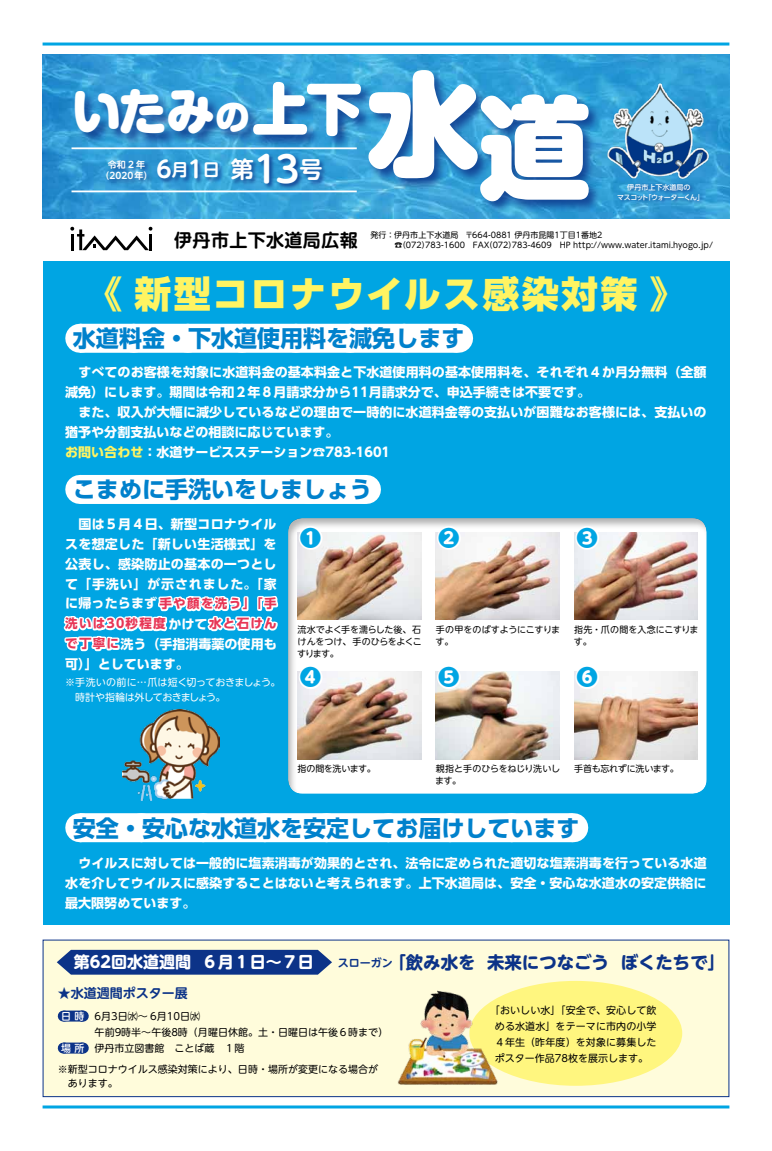
<style>
.page{position:relative;width:772px;height:1151px;background:#fff}
.page>*{position:absolute;margin:0;border:0;box-sizing:border-box;transform-origin:0 0}
.t1{font:900 112.2px "Shin M Go Pr 6";color:#fff}
.t2{font:900 56px "Shin M Go Pr 6";color:#fff}
.t3{font:900 49px "Shin M Go Pr 6";color:#fff}
.t4{font:800 37px "UD Shin Go Pro";letter-spacing:.06em;color:#fff462}
.t5{font:700 36px "UD Shin M Go Pro De";color:#fff}
.t6{font:900 34px "Shin M Go Pr 6";color:#fff}
.t7{font:700 23px "UD Shin Go Pro";color:#0081cc}
.t8{font:700 23px "UD Shin M Go Pro De";color:#fff}
.t9{font:800 21.4px "UD Shin M Go Pro";color:#00a5e3}
.t10{font:700 18px "UD Shin M Go Pro De";letter-spacing:.02em;color:#000}
.t11{font:700 17.4px "UD Shin M Go Pro";color:#0c3388}
.t12{font:700 17px "UD Shin M Go Pro De";color:#fff}
.t13{font:700 16px "UD Shin M Go Pro";color:#fff}
.t14{font:700 13px/20px "UD Shin Go Pro";letter-spacing:.005em;color:#fff}
.t15{font:700 13px "UD Shin M Go Pro De";color:#0c3388}
.t16{font:700 12.5px/20px "UD Shin Go Pro";letter-spacing:.1em;color:#e73656}
.t17{font:700 11px "UD Shin M Go Pro De";color:#0c3388}
.t18{font:10px/16px "UD Shin M Go Pro";color:#000}
.t19{font:10px/15px "UD Shin M Go Pro";letter-spacing:-.045em;color:#fff}
.t20{font:500 10px "UD Shin M Go Pro";color:#fff}
.t21{font:9px/12px "UD Shin M Go Pro";letter-spacing:-.03em;color:#000;text-align:justify}
.t22{font:9px/12px "UD Shin M Go Pro";letter-spacing:-.01em;color:#000}
.t23{font:700 9px "UD Shin M Go Pro De";color:#fff}
.t24{font:9px "UD Shin M Go Pro";letter-spacing:-.05em;color:#000}
.t25{font:8px "UD Shin M Go Pro";color:#000}
.t26{font:500 7px "UD Shin Go Pro";color:#fff}
.t27{font:500 7px "UD Shin Go Pro";letter-spacing:-.08em;color:#fff}
.t28{font:500 7px "UD Shin Go Pro";letter-spacing:-.025em;color:#fff}
.s1{font-family:"UD Shin Go Pro"}
.s2{color:#fff462}
.s3{font-size:13px;color:#fff}
.s4{font-size:12.5px;color:#e73656}
</style>
<div class="page">
<div style="left:43px;top:261px;width:686px;height:663px;background:#00a5e3"></div>
<div style="left:288px;top:517px;width:419px;height:277px;background:#000;opacity:.3"></div>
<img style="left:43px;top:54px;width:686px;height:165px">
<hr style="left:43px;top:43px;width:686px;height:3px;background:#00a5e3">
<hr style="left:43px;top:1105px;width:686px;height:3px;background:#00a5e3">
<div style="left:73px;top:81px;width:301px;height:69px;background:#0c3388;opacity:.8"></div>
<div style="left:366px;top:69px;width:125px;height:123px;background:#0c3388;opacity:.8"></div>
<div style="left:478px;top:93px;width:124px;height:122px;background:#0c3388;opacity:.8"></div>
<div style="left:105px;top:159px;width:48px;height:27px;background:#0c3388;opacity:.8"></div>
<div style="left:156px;top:153px;width:172px;height:37px;background:#0c3388;opacity:.8"></div>
<hr style="left:71px;top:190px;width:285px;height:2px;background:#fff">
<hr style="left:71px;top:147px;width:285px;height:2px;background:#fff">
<div style="left:616px;top:183px;width:87px;height:23px;background:#0c3388;opacity:.8"></div>
<svg style="left:70px;top:227px;width:82px;height:23px"></svg>
<img style="left:604px;top:81px;width:106px;height:100px">
<div style="left:43px;top:940px;width:685px;height:157px;background:#fffcdb"></div>
<div style="left:63px;top:1010px;width:19px;height:11px;background:#0c3388"></div>
<svg style="left:73px;top:1010px;width:10px;height:11px"></svg>
<div style="left:63px;top:1042px;width:19px;height:11px;background:#0c3388"></div>
<svg style="left:73px;top:1042px;width:10px;height:11px"></svg>
<div style="left:43px;top:939px;width:686px;height:158px;border:1px solid #0c3388"></div>
<svg style="left:57px;top:950px;width:275px;height:25px;background:#1b3f8d"></svg>
<div style="left:80px;top:324px;width:377px;height:29px;background:#fff"></div>
<svg style="left:134px;top:352px;width:296px;height:1px"></svg>
<svg style="left:457px;top:324px;width:1px;height:29px"></svg>
<div style="left:80px;top:475px;width:285px;height:29px;background:#fff"></div>
<svg style="left:365px;top:475px;width:1px;height:29px"></svg>
<svg style="left:63px;top:595px;width:216px;height:57px"></svg>
<div style="left:80px;top:813px;width:492px;height:29px;background:#fff"></div>
<svg style="left:141px;top:813px;width:400px;height:1px"></svg>
<svg style="left:572px;top:813px;width:1px;height:29px"></svg>
<img style="left:573px;top:532px;width:124px;height:88px">
<img style="left:297px;top:671px;width:124px;height:88px">
<img style="left:435px;top:671px;width:124px;height:88px">
<img style="left:297px;top:532px;width:124px;height:88px">
<img style="left:573px;top:671px;width:124px;height:88px">
<img style="left:435px;top:532px;width:124px;height:88px">
<svg style="left:297px;top:524px;width:27px;height:27px"></svg>
<svg style="left:435px;top:524px;width:27px;height:27px"></svg>
<svg style="left:573px;top:524px;width:27px;height:27px"></svg>
<svg style="left:297px;top:664px;width:27px;height:27px"></svg>
<svg style="left:435px;top:664px;width:27px;height:27px"></svg>
<svg style="left:573px;top:664px;width:27px;height:27px"></svg>
<img style="left:122px;top:709px;width:97px;height:91px">
<div style="left:469px;top:981px;width:212px;height:105px;background:#fff67f;border-radius:50%"></div>
<img style="left:398px;top:990px;width:101px;height:95px">
<h1 class="t1" style="left:366px;top:75px;width:225px">水道</h1>
<h2 class="t2" style="left:252px;top:78px;width:111px">上下</h2>
<h3 class="t3" style="left:72px;top:85px;width:145px">いたみ</h3>
<p class="t23" style="left:100px;top:168px;width:54px">（2020年(</p>
<h3 class="t12" style="left:203px;top:156px;width:18px">日</h3>
<h3 class="t6" style="left:215px;top:99px;width:35px">の</h3>
<h3 class="t8" style="left:231px;top:151px;width:24px">第</h3>
<h3 class="t5" style="left:254px;top:140px;width:47px">13</h3>
<h3 class="t8" style="left:299px;top:151px;width:24px">号</h3>
<h3 class="t8" style="left:156px;top:151px;width:17px">6</h3>
<h3 class="t8" style="left:188px;top:151px;width:17px">1</h3>
<p class="t23" style="left:108px;top:157px;width:39px">令和2年</p>
<h3 class="t12" style="left:171px;top:156px;width:18px">月</h3>
<p class="t26" style="left:627px;top:182px;width:65px">伊丹市上下水道局の</p>
<p class="t27" style="left:644px;top:192px;width:61px">「ウォーターくん「</p>
<p class="t28" style="left:616px;top:192px;width:33px">マスコット</p>
<p class="t25" style="left:370px;top:228px;width:233px">発行：伊丹市上下水道局　〒664-0881 伊丹市昆陽1丁目1番地2</p>
<h3 class="t10" style="left:174px;top:225px;width:185px">伊丹市上下水道局広報</h3>
<p class="t25" style="left:484px;top:238px;width:229px">（072 783-4609　HP http://www.water.itami.hyogo.jp/</p>
<p class="t25" style="left:394px;top:238px;width:96px"><span class="s1">☎</span>（072 783-1600　FAX</p>
<p class="t25" style="left:421px;top:238px;width:9px">）</p>
<p class="t25" style="left:508px;top:238px;width:9px">）</p>
<h3 class="t4" style="left:85px;top:263px;width:602px">《新型コロナウイルス感染対策《</h3>
<h3 class="t7" style="left:73px;top:320px;width:392px">水道料金・下水道使用料を減免します</h3>
<p class="t14" style="left:65px;top:362px;width:642px">　すべてのお客様を対象に水道料金の基本料金と下水道使用料の基本使用料を、それぞれ４か月分無料（全額減免）にします。期間は令和２年８月請求分から11月請求分で、申込手続きは不要です。<br>　また、収入が大幅に減少しているなどの理由で一時的に水道料金等の支払いが困難なお客様には、支払いの猶予や分割支払いなどの相談に応じています。<br><span class="s2">お問い合わせ</span>：水道サービスステーション☎783-1601</p>
<h3 class="t7" style="left:73px;top:471px;width:300px">こまめに手洗いをしましょう</h3>
<p class="t14" style="left:65px;top:513px;width:213px;text-align:justify">　国は５月４日、新型コロナウイルスを想定した「新しい生活様式」を公表し、感染防止の基本の一つとして「手洗い」が示されました。「家</p>
<p class="t16" style="left:65px;top:593px;width:213px"><span class="s3">に帰ったらまず</span>手や顔を洗う」「手洗いは30秒程度<span class="s3">かけて</span>水と石けん</p>
<p class="t14" style="left:65px;top:633px;width:213px"><span class="s4">で丁寧に</span>洗う（手指消毒薬の使用も可）」としています。</p>
<p class="t19" style="left:75px;top:674px;width:207px;text-indent:-10px">※手洗いの前に…爪は短く切っておきましょう。時計や指輪は外しておきましょう。</p>
<h3 class="t9" style="left:300px;top:520px;width:23px">1</h3>
<h3 class="t9" style="left:438px;top:520px;width:23px">2</h3>
<h3 class="t9" style="left:576px;top:520px;width:23px">3</h3>
<p class="t21" style="left:435px;top:623px;width:126px">手の甲をのばすようにこすります。</p>
<p class="t22" style="left:573px;top:623px;width:126px">指先・爪の間を入念にこすります。</p>
<p class="t21" style="left:297px;top:623px;width:126px">流水でよく手を濡らした後、石けんをつけ、手のひらをよくこすります。</p>
<h3 class="t9" style="left:300px;top:660px;width:23px">4</h3>
<h3 class="t9" style="left:438px;top:660px;width:23px">5</h3>
<h3 class="t9" style="left:576px;top:660px;width:23px">6</h3>
<p class="t24" style="left:297px;top:762px;width:80px">指の間を洗います。</p>
<p class="t21" style="left:435px;top:762px;width:126px">親指と手のひらをねじり洗いし</p>
<p class="t21" style="left:435px;top:774px;width:28px">ます。</p>
<p class="t21" style="left:573px;top:762px;width:106px">手首も忘れずに洗います。</p>
<h3 class="t7" style="left:73px;top:809px;width:507px">安全・安心な水道水を安定してお届けしています</h3>
<p class="t14" style="left:65px;top:852px;width:642px;text-align:justify">　ウイルスに対しては一般的に塩素消毒が効果的とされ、法令に定められた適切な塩素消毒を行っている水道水を介してウイルスに感染することはないと考えられます。上下水道局は、安全・安心な水道水の安定供給に最大限努めています。</p>
<p class="t13" style="left:74px;top:949px;width:119px">第62回水道週間</p>
<p class="t13" style="left:202px;top:949px;width:113px">６月１日～７日</p>
<p class="t15" style="left:58px;top:983px;width:131px">★水道週間ポスター展</p>
<p class="t18" style="left:94px;top:1007px;width:107px">6月3日㈬～ 6月10日㈬</p>
<p class="t20" style="left:61px;top:1008px;width:25px">日時</p>
<p class="t17" style="left:337px;top:953px;width:56px">スローガン</p>
<p class="t18" style="left:94px;top:1023px;width:295px">午前9時半～午後8時（月曜日休館。土・日曜日は午後６時まで(伊丹市立図書館　ことば蔵　１階</p>
<p class="t20" style="left:61px;top:1040px;width:25px">場所</p>
<p class="t18" style="left:58px;top:1062px;width:321px;line-height:14px">※新型コロナウイルス感染対策により、日時・場所が変更になる場合が　あります。</p>
<h3 class="t11" style="left:388px;top:948px;width:88px">「飲み水を</h3>
<h3 class="t11" style="left:487px;top:948px;width:123px">未来につなごう</h3>
<h3 class="t11" style="left:620px;top:948px;width:106px">ぼくたちで「</h3>
<p class="t18" style="left:489px;top:1001px;width:168px;text-align:center">「おいしい水」「安全で、安心して飲める水道水」をテーマに市内の小学<br>４年生（昨年度）を対象に募集したポスター作品78枚を展示します。</p>
</div>
